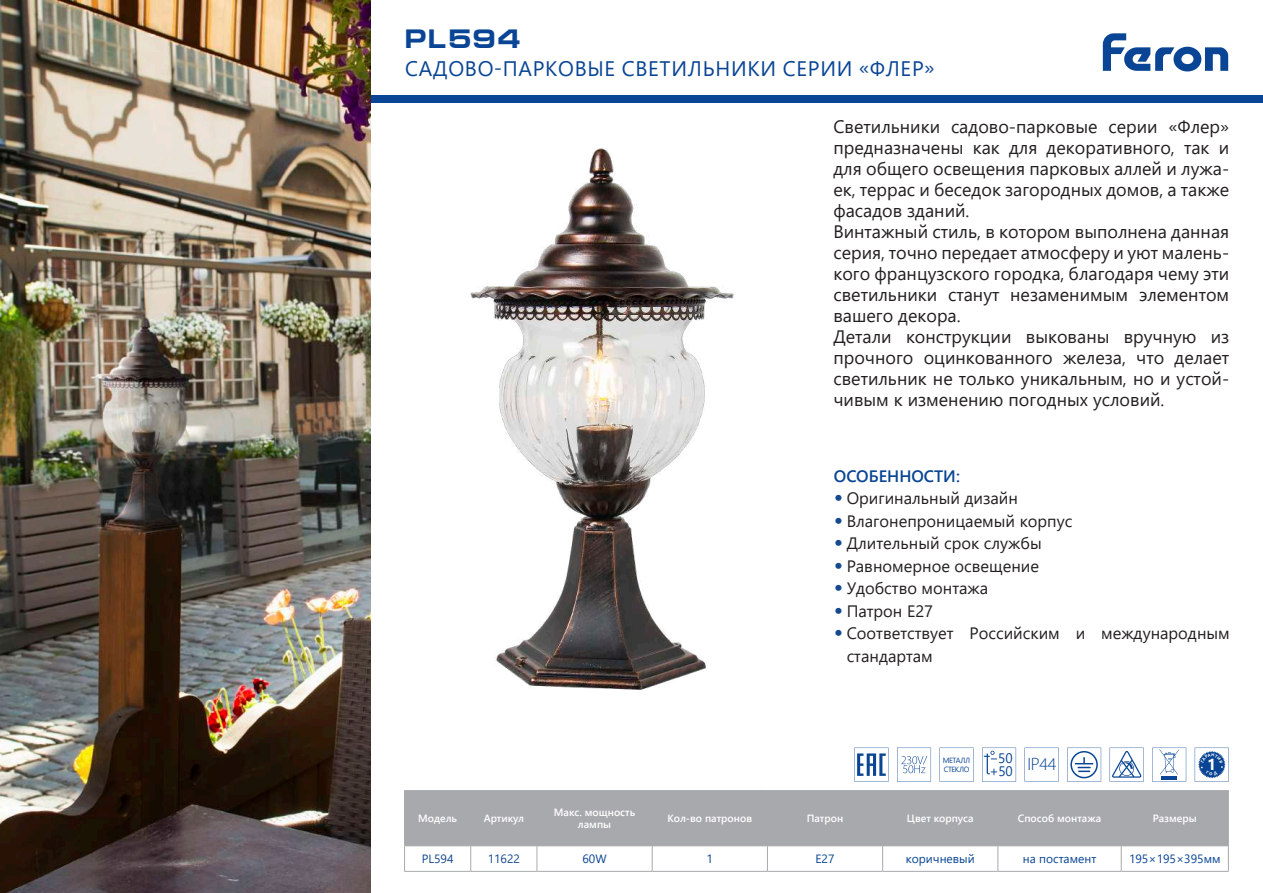
<style>
.page{position:relative;width:1263px;height:893px;background:#fff}
.page>*{position:absolute;margin:0;border:0;box-sizing:border-box;transform-origin:0 0}
.t1{font:700 27px "Europe Ext";letter-spacing:.045em;color:#094594}
.t2{font:21px "Segoe UI";letter-spacing:.035em;color:#094594}
.t3{font:18px/21px "Segoe UI";color:#231f20}
.t4{font:300 18px "Myriad Pro";color:#094594}
.t5{font:16.5px/22.5px "Segoe UI";color:#231f20}
.t6{font:600 16.5px "Segoe UI";color:#094594}
.t7{font:700 15.75px "Segoe UI";color:#fff}
.t8{font:13.8px/12.9px "Segoe UI";color:#094594}
.t9{font:12px "Segoe UI";color:#094594}
.t10{font:12px "Segoe UI";color:#144990}
.t11{font:600 10.5px/12px "Segoe UI";color:#fff;text-align:center}
.t12{font:7.5px/9px "Segoe UI";letter-spacing:-.055em;color:#094594}
.s1{font-weight:700;font-size:22.5px;color:#144990}
</style>
<div class="page">
<div style="left:371px;top:95px;width:892px;height:7px;background:#094594"></div>
<div style="left:405px;top:791px;width:823px;height:54px;background:#a8a9ad"></div>
<hr style="left:404px;top:790px;width:67px;height:1px;background:#a8a9ad">
<hr style="left:404px;top:791px;width:1px;height:54px;background:#a8a9ad">
<hr style="left:471px;top:790px;width:66px;height:1px;background:#a8a9ad">
<hr style="left:470px;top:791px;width:1px;height:54px;background:#a8a9ad">
<hr style="left:537px;top:790px;width:115px;height:1px;background:#a8a9ad">
<hr style="left:537px;top:791px;width:1px;height:54px;background:#a8a9ad">
<hr style="left:652px;top:790px;width:115px;height:1px;background:#a8a9ad">
<hr style="left:652px;top:791px;width:1px;height:54px;background:#a8a9ad">
<hr style="left:767px;top:790px;width:116px;height:1px;background:#a8a9ad">
<hr style="left:767px;top:791px;width:1px;height:54px;background:#a8a9ad">
<hr style="left:883px;top:790px;width:115px;height:1px;background:#a8a9ad">
<hr style="left:882px;top:791px;width:1px;height:54px;background:#a8a9ad">
<hr style="left:998px;top:790px;width:123px;height:1px;background:#a8a9ad">
<hr style="left:997px;top:791px;width:1px;height:54px;background:#a8a9ad">
<hr style="left:1121px;top:790px;width:108px;height:1px;background:#a8a9ad">
<hr style="left:1121px;top:791px;width:1px;height:54px;background:#a8a9ad">
<hr style="left:1228px;top:791px;width:1px;height:55px;background:#a8a9ad">
<hr style="left:404px;top:845px;width:67px;height:1px;background:#a8abaa">
<hr style="left:471px;top:845px;width:66px;height:1px;background:#a8abaa">
<svg style="left:404px;top:846px;width:1px;height:25px"></svg>
<svg style="left:470px;top:846px;width:1px;height:25px"></svg>
<svg style="left:537px;top:846px;width:1px;height:25px"></svg>
<hr style="left:404px;top:871px;width:67px;height:1px;background:#a8abaa">
<hr style="left:471px;top:871px;width:66px;height:1px;background:#a8abaa">
<hr style="left:537px;top:845px;width:115px;height:1px;background:#a8a9ad">
<hr style="left:652px;top:845px;width:115px;height:1px;background:#a8a9ad">
<hr style="left:767px;top:845px;width:116px;height:1px;background:#a8a9ad">
<hr style="left:883px;top:845px;width:115px;height:1px;background:#a8a9ad">
<hr style="left:998px;top:845px;width:123px;height:1px;background:#a8a9ad">
<hr style="left:1121px;top:845px;width:107px;height:1px;background:#a8a9ad">
<hr style="left:768px;top:871px;width:115px;height:1px;background:#a8a9ad">
<hr style="left:883px;top:871px;width:114px;height:1px;background:#a8a9ad">
<svg style="left:652px;top:846px;width:1px;height:25px"></svg>
<svg style="left:767px;top:846px;width:1px;height:25px"></svg>
<svg style="left:882px;top:846px;width:1px;height:25px"></svg>
<svg style="left:997px;top:846px;width:1px;height:25px"></svg>
<svg style="left:1121px;top:846px;width:1px;height:25px"></svg>
<svg style="left:1228px;top:846px;width:1px;height:25px"></svg>
<hr style="left:537px;top:871px;width:115px;height:1px;background:#a8a9ad">
<hr style="left:652px;top:871px;width:116px;height:1px;background:#a8a9ad">
<hr style="left:997px;top:871px;width:124px;height:1px;background:#a8a9ad">
<hr style="left:1121px;top:871px;width:108px;height:1px;background:#a8a9ad">
<svg style="left:1110px;top:748px;width:34px;height:34px"></svg>
<svg style="left:1067px;top:748px;width:34px;height:34px"></svg>
<svg style="left:854px;top:748px;width:34px;height:34px"></svg>
<svg style="left:1152px;top:748px;width:34px;height:34px"></svg>
<svg style="left:1024px;top:748px;width:34px;height:34px"></svg>
<svg style="left:939px;top:748px;width:34px;height:34px"></svg>
<svg style="left:982px;top:748px;width:34px;height:34px"></svg>
<svg style="left:897px;top:748px;width:34px;height:34px"></svg>
<img style="left:0;top:0;width:371px;height:893px">
<img style="left:470px;top:148px;width:264px;height:542px">
<svg style="left:1103px;top:33px;width:125px;height:38px"></svg>
<svg style="left:1195px;top:748px;width:34px;height:34px"></svg>
<h1 class="t1" style="left:405px;top:24px;width:117px">PL594</h1>
<p class="t2" style="left:405px;top:49px;width:531px">САДОВО-ПАРКОВЫЕ СВЕТИЛЬНИКИ СЕРИИ «ФЛЕР»</p>
<p class="t3" style="left:833px;top:115px;width:397px">Светильники садово-парковые серии «Флер» предназначены как для декоративного, так и для общего освещения парковых аллей и лужа&shy;ек, террас и беседок загородных домов, а также фасадов зданий.<br>Винтажный стиль, в котором выполнена данная серия, точно передает атмосферу и уют малень&shy;кого французского городка, благодаря чему эти светильники станут незаменимым элементом вашего декора.<br>Детали конструкции выкованы вручную из прочного оцинкованного железа, что делает светильник не только уникальным, но и устой&shy;чивым к изменению погодных условий.</p>
<p class="t6" style="left:834px;top:460px;width:128px">ОСОБЕННОСТИ:</p>
<p class="t5" style="left:834px;top:486px;width:186px"><span class="s1">•</span> Оригинальный дизайн</p>
<p class="t5" style="left:834px;top:508px;width:240px"><span class="s1">•</span> Влагонепроницаемый корпус</p>
<p class="t5" style="left:834px;top:531px;width:209px"><span class="s1">•</span> Длительный срок службы</p>
<p class="t5" style="left:834px;top:553px;width:207px"><span class="s1">•</span> Равномерное освещение</p>
<p class="t5" style="left:834px;top:576px;width:156px"><span class="s1">•</span> Удобство монтажа</p>
<p class="t5" style="left:834px;top:598px;width:101px"><span class="s1">•</span> Патрон Е27</p>
<p class="t5" style="left:847px;top:621px;width:385px;text-indent:-13px"><span class="s1">•</span> Соответствует Российским и международным стандартам</p>
<p class="t12" style="left:943px;top:755px;width:29px">МЕТАЛЛ<br>СТЕКЛО</p>
<p class="t8" style="left:989px;top:750px;width:25px">−50 +50</p>
<p class="t7" style="left:1207px;top:749px;width:11px">1</p>
<p class="t4" style="left:1027px;top:754px;width:30px">IP44</p>
<p class="t11" style="left:418px;top:811px;width:40px">Модель</p>
<p class="t11" style="left:484px;top:811px;width:42px">Артикул</p>
<p class="t11" style="left:554px;top:805px;width:83px">Макс. мощность лампы</p>
<p class="t11" style="left:667px;top:811px;width:86px">Кол-во патронов</p>
<p class="t11" style="left:807px;top:811px;width:38px">Патрон</p>
<p class="t11" style="left:907px;top:811px;width:68px">Цвет корпуса</p>
<p class="t11" style="left:1018px;top:811px;width:85px">Способ монтажа</p>
<p class="t11" style="left:1153px;top:811px;width:45px">Размеры</p>
<p class="t10" style="left:422px;top:847px;width:33px">PL594</p>
<p class="t10" style="left:488px;top:847px;width:34px">11622</p>
<p class="t9" style="left:582px;top:847px;width:26px">60W</p>
<p class="t9" style="left:706px;top:847px;width:8px">1</p>
<p class="t9" style="left:815px;top:847px;width:21px">E27</p>
<p class="t9" style="left:906px;top:847px;width:70px">коричневый</p>
<p class="t9" style="left:1023px;top:847px;width:75px">на постамент</p>
<p class="t9" style="left:1129px;top:847px;width:93px">195×195×395мм</p>
</div>
